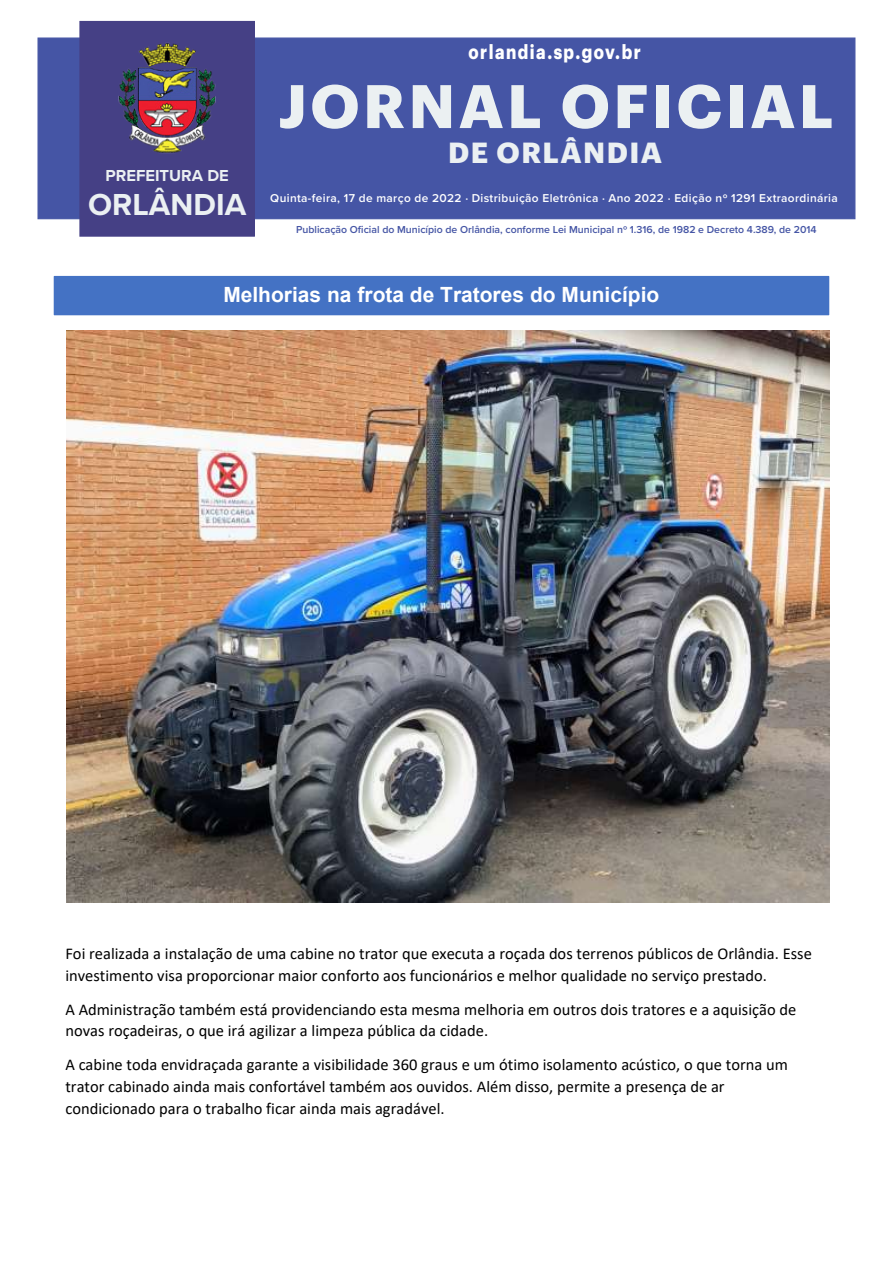
<style>
.page{position:relative;width:893px;height:1263px;background:#fff}
.page>*{position:absolute;margin:0;border:0;box-sizing:border-box;transform-origin:0 0}
.t1{font:700 60px "Graphik";letter-spacing:.06em;color:#ebf0f2}
.t2{font:700 31.5px "Proxima Nova";color:#ebf0f2}
.t3{font:700 28.5px "Graphik";letter-spacing:.05em;color:#ebf0f2}
.t4{font:700 21px "Arial";color:#fff}
.t5{font:700 19.8px "Graphik";letter-spacing:.09em;color:#fff;scale:.83 1}
.t6{font:16.5px/21.8px "Calibri";color:#000}
.t7{font:700 16.5px "Proxima Nova";color:#ebf0f2}
.t8{font:600 11.85px "Proxima Nova";letter-spacing:.03em;color:#fff}
.t9{font:600 10.5px "Proxima Nova";color:#4555a5}
</style>
<div class="page">
<div style="left:38px;top:38px;width:817px;height:181px;background:#4555a5"></div>
<div style="left:80px;top:21px;width:174px;height:215px;background:#454085"></div>
<img style="left:118px;top:43px;width:98px;height:110px">
<div style="left:79px;top:21px;width:176px;height:216px;border:1px solid #454085"></div>
<img style="left:66px;top:331px;width:763px;height:571px">
<div style="left:54px;top:276px;width:775px;height:39px;background:#4472c4"></div>
<p class="t7" style="left:106px;top:163px;width:125px">PREFEITURA DE</p>
<h2 class="t2" style="left:88px;top:181px;width:160px">ORLÂNDIA</h2>
<p class="t5" style="left:468px;top:36px;width:209px">orlandia.sp.gov.br</p>
<h1 class="t1" style="left:278px;top:60px;width:557px">JORNAL OFICIAL</h1>
<h3 class="t3" style="left:448px;top:130px;width:216px">DE ORLÂNDIA</h3>
<p class="t8" style="left:270px;top:189px;width:569px">Quinta-feira, 17 de março de 2022 ⋅ Distribuição Eletrônica ⋅ Ano 2022 ⋅ Edição nº 1291 Extraordinária</p>
<p class="t9" style="left:296px;top:222px;width:522px">Publicação Oficial do Município de Orlândia, conforme Lei Municipal nº 1.316, de 1982 e Decreto 4.389, de 2014</p>
<p class="t4" style="left:223px;top:279px;width:438px">Melhorias na frota de Tratores do Município</p>
<p class="t6" style="left:65px;top:942px;width:748px">Foi realizada a instalação de uma cabine no trator que executa a roçada dos terrenos públicos de Orlândia. Esse investimento visa proporcionar maior conforto aos funcionários e melhor qualidade no serviço prestado.</p>
<p class="t6" style="left:65px;top:998px;width:732px">A Administração também está providenciando esta mesma melhoria em outros dois tratores e a aquisição de novas roçadeiras, o que irá agilizar a limpeza pública da cidade.</p>
<p class="t6" style="left:65px;top:1053px;width:724px">A cabine toda envidraçada garante a visibilidade 360 graus e um ótimo isolamento acústico, o que torna um trator cabinado ainda mais confortável também aos ouvidos. Além disso, permite a presença de ar condicionado para o trabalho ficar ainda mais agradável.</p>
</div>
